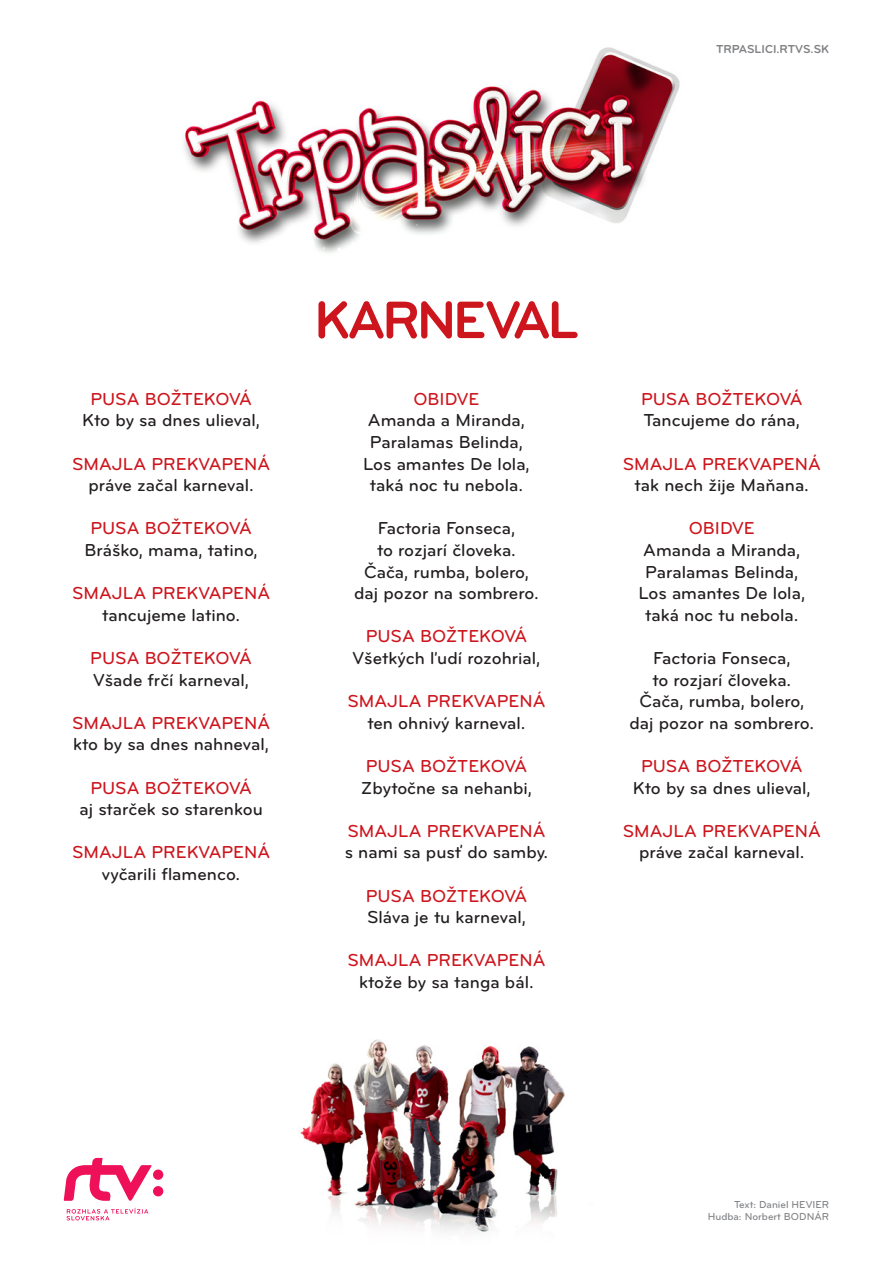
<style>
.page{position:relative;width:893px;height:1263px;background:#fff}
.page>*{position:absolute;margin:0;border:0;box-sizing:border-box;transform-origin:0 0}
.t1{font:700 54.75px "Bryant Pro";letter-spacing:-.06em;color:#cd151d}
.t2{font:500 18px/21.6px "Bryant Pro";color:#231f20;text-align:center}
.t3{font:500 18px "Bryant Pro";color:#cd151d}
.t4{font:700 12px "Bryant Pro";color:#808285}
.t5{font:500 10.5px/12.6px "Bryant Pro";color:#808285;text-align:right}
</style>
<div class="page">
<img style="left:300px;top:1039px;width:265px;height:194px">
<img style="left:184px;top:47px;width:496px;height:206px">
<svg style="left:67px;top:1208px;width:81px;height:12px"></svg>
<svg style="left:64px;top:1158px;width:88px;height:43px"></svg>
<div style="left:153px;top:1169px;width:10px;height:11px;background:#ee1059;border-radius:50%"></div>
<div style="left:153px;top:1186px;width:10px;height:10px;background:#ee1059;border-radius:50%"></div>
<p class="t4" style="left:716px;top:43px;width:115px">TRPASLICI.RTVS.SK</p>
<p class="t3" style="left:90px;top:389px;width:163px">PUSA BOŽTEKOVÁ</p>
<p class="t2" style="left:82px;top:410px;width:179px">Kto by sa dnes ulieval,</p>
<p class="t3" style="left:72px;top:454px;width:199px">SMAJLA PREKVAPENÁ</p>
<p class="t2" style="left:88px;top:475px;width:167px">práve začal karneval.</p>
<p class="t3" style="left:90px;top:519px;width:163px">PUSA BOŽTEKOVÁ</p>
<p class="t2" style="left:85px;top:540px;width:175px">Bráško, mama, tatino,</p>
<p class="t3" style="left:72px;top:584px;width:199px">SMAJLA PREKVAPENÁ</p>
<p class="t2" style="left:102px;top:604px;width:139px">tancujeme latino.</p>
<p class="t3" style="left:90px;top:648px;width:163px">PUSA BOŽTEKOVÁ</p>
<p class="t2" style="left:93px;top:669px;width:157px">Všade frčí karneval,</p>
<p class="t3" style="left:72px;top:713px;width:199px">SMAJLA PREKVAPENÁ</p>
<p class="t2" style="left:73px;top:734px;width:197px">kto by sa dnes nahneval,</p>
<p class="t3" style="left:90px;top:778px;width:163px">PUSA BOŽTEKOVÁ</p>
<p class="t2" style="left:79px;top:799px;width:185px">aj starček so starenkou</p>
<p class="t3" style="left:72px;top:843px;width:199px">SMAJLA PREKVAPENÁ</p>
<p class="t2" style="left:102px;top:864px;width:140px">vyčarili flamenco.</p>
<h1 class="t1" style="left:314px;top:291px;width:266px">KARNEVAL</h1>
<p class="t3" style="left:413px;top:389px;width:68px">OBIDVE</p>
<p class="t2" style="left:363px;top:410px;width:168px">Amanda a Miranda,<br>Paralamas Belinda,<br>Los amantes De lola, taká noc tu nebola.</p>
<p class="t2" style="left:354px;top:518px;width:186px">Factoria Fonseca,<br>to rozjarí človeka.<br>Čača, rumba, bolero, daj pozor na sombrero.</p>
<p class="t3" style="left:366px;top:627px;width:163px">PUSA BOŽTEKOVÁ</p>
<p class="t2" style="left:353px;top:648px;width:189px">Všetkých ľudí rozohrial,</p>
<p class="t3" style="left:347px;top:692px;width:199px">SMAJLA PREKVAPENÁ</p>
<p class="t2" style="left:367px;top:712px;width:160px">ten ohnivý karneval.</p>
<p class="t3" style="left:366px;top:756px;width:163px">PUSA BOŽTEKOVÁ</p>
<p class="t2" style="left:361px;top:777px;width:173px">Zbytočne sa nehanbi,</p>
<p class="t3" style="left:347px;top:821px;width:199px">SMAJLA PREKVAPENÁ</p>
<p class="t2" style="left:345px;top:842px;width:205px">s nami sa pusť do samby.</p>
<p class="t3" style="left:366px;top:886px;width:163px">PUSA BOŽTEKOVÁ</p>
<p class="t2" style="left:367px;top:907px;width:160px">Sláva je tu karneval,</p>
<p class="t3" style="left:347px;top:951px;width:199px">SMAJLA PREKVAPENÁ</p>
<p class="t2" style="left:359px;top:972px;width:176px">ktože by sa tanga bál.</p>
<p class="t3" style="left:641px;top:389px;width:163px">PUSA BOŽTEKOVÁ</p>
<p class="t2" style="left:644px;top:410px;width:158px">Tancujeme do rána,</p>
<p class="t3" style="left:623px;top:454px;width:199px">SMAJLA PREKVAPENÁ</p>
<p class="t2" style="left:635px;top:475px;width:176px">tak nech žije Maňana.</p>
<p class="t3" style="left:689px;top:519px;width:68px">OBIDVE</p>
<p class="t2" style="left:638px;top:540px;width:168px">Amanda a Miranda,<br>Paralamas Belinda,<br>Los amantes De lola, taká noc tu nebola.</p>
<p class="t2" style="left:629px;top:648px;width:186px">Factoria Fonseca,<br>to rozjarí človeka.<br>Čača, rumba, bolero, daj pozor na sombrero.</p>
<p class="t3" style="left:641px;top:756px;width:163px">PUSA BOŽTEKOVÁ</p>
<p class="t2" style="left:633px;top:777px;width:179px">Kto by sa dnes ulieval,</p>
<p class="t3" style="left:623px;top:821px;width:199px">SMAJLA PREKVAPENÁ</p>
<p class="t2" style="left:639px;top:842px;width:167px">práve začal karneval.</p>
<p class="t5" style="left:708px;top:1198px;width:123px">Text: Daniel HEVIER<br>Hudba: Norbert BODNÁR</p>
</div>
